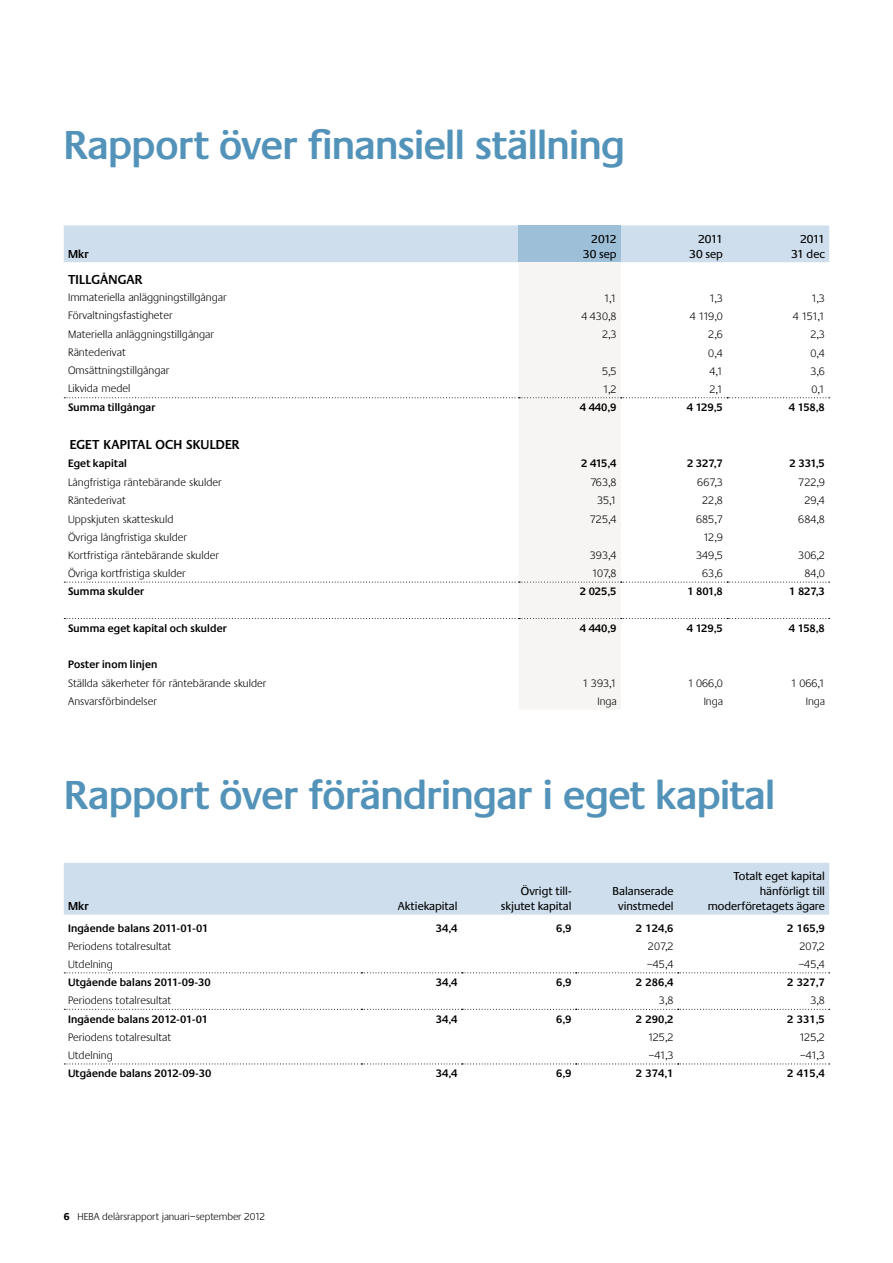
<style>
.page{position:relative;width:893px;height:1263px;background:#fff}
.page>*{position:absolute;margin:0;border:0;box-sizing:border-box;transform-origin:0 0}
.t1{font:600 42px "Praxis";letter-spacing:-.01em;color:#5393b9}
.t2{font:600 13.5px "Praxis";letter-spacing:.105em;color:#000}
.t3{font:12px/15px "Praxis";color:#000;text-align:right}
.t4{font:600 12px "Praxis";letter-spacing:.01em;color:#000}
.t5{font:300 11.25px "Praxis";letter-spacing:.005em;color:#000}
.t6{font:600 11.25px "Praxis";letter-spacing:.015em;color:#000}
.t7{font:300 10.5px "Praxis";color:#000}
.s1{font-weight:700}
</style>
<div class="page">
<div style="left:64px;top:225px;width:765px;height:37px;background:#cedeec"></div>
<div style="left:519px;top:225px;width:102px;height:37px;background:#9dbfd8"></div>
<div style="left:519px;top:263px;width:102px;height:446px;background:#f6f5f4"></div>
<svg style="left:64px;top:397px;width:766px;height:1px"></svg>
<svg style="left:64px;top:582px;width:766px;height:1px"></svg>
<svg style="left:64px;top:618px;width:766px;height:1px"></svg>
<div style="left:64px;top:863px;width:765px;height:51px;background:#cedeec"></div>
<svg style="left:64px;top:972px;width:766px;height:1px"></svg>
<svg style="left:64px;top:1009px;width:766px;height:1px"></svg>
<svg style="left:64px;top:1063px;width:766px;height:1px"></svg>
<h1 class="t1" style="left:64px;top:122px;width:562px">Rapport över finansiell ställning</h1>
<p class="t4" style="left:68px;top:247px;width:22px">Mkr</p>
<p class="t3" style="left:583px;top:232px;width:35px">2012<br>30 sep</p>
<p class="t3" style="left:689px;top:232px;width:35px">2011<br>30 sep</p>
<p class="t3" style="left:791px;top:232px;width:35px">2011<br>31 dec</p>
<p class="t2" style="left:68px;top:272px;width:59px">ti llgångar</p>
<p class="t5" style="left:68px;top:291px;width:160px">Immateriella anläggningstillgångar</p>
<p class="t5" style="left:604px;top:292px;width:14px">1,1</p>
<p class="t5" style="left:709px;top:292px;width:15px">1,3</p>
<p class="t5" style="left:811px;top:292px;width:15px">1,3</p>
<p class="t5" style="left:68px;top:310px;width:106px">Förvaltningsfastigheter</p>
<p class="t5" style="left:581px;top:310px;width:37px">4 430,8</p>
<p class="t5" style="left:690px;top:310px;width:35px">4 119,0</p>
<p class="t5" style="left:793px;top:310px;width:34px">4 151,1</p>
<p class="t5" style="left:68px;top:328px;width:148px">Materiella anläggningstillgångar</p>
<p class="t5" style="left:602px;top:329px;width:16px">2,3</p>
<p class="t5" style="left:708px;top:329px;width:16px">2,6</p>
<p class="t5" style="left:810px;top:329px;width:16px">2,3</p>
<p class="t5" style="left:68px;top:346px;width:59px">Räntederivat</p>
<p class="t5" style="left:708px;top:347px;width:16px">0,4</p>
<p class="t5" style="left:810px;top:347px;width:16px">0,4</p>
<p class="t5" style="left:68px;top:364px;width:103px">Omsättningstillgångar</p>
<p class="t5" style="left:602px;top:365px;width:16px">5,5</p>
<p class="t5" style="left:709px;top:365px;width:15px">4,1</p>
<p class="t5" style="left:810px;top:365px;width:16px">3,6</p>
<p class="t5" style="left:68px;top:383px;width:64px">Likvida medel</p>
<p class="t5" style="left:603px;top:383px;width:15px">1,2</p>
<p class="t5" style="left:709px;top:383px;width:15px">2,1</p>
<p class="t5" style="left:811px;top:383px;width:15px">0,1</p>
<p class="t6" style="left:68px;top:401px;width:89px">Summa tillgångar</p>
<p class="t6" style="left:580px;top:401px;width:38px">4 440,9</p>
<p class="t6" style="left:687px;top:401px;width:37px">4 129,5</p>
<p class="t6" style="left:789px;top:401px;width:37px">4 158,8</p>
<p class="t2" style="left:70px;top:437px;width:14px">Eget</p>
<p class="t2" style="left:103px;top:437px;width:16px">kapita</p>
<p class="t2" style="left:146px;top:437px;width:79px">l ochskulder</p>
<p class="t6" style="left:68px;top:457px;width:60px">Eget kapital</p>
<p class="t6" style="left:581px;top:457px;width:37px">2 415,4</p>
<p class="t6" style="left:687px;top:457px;width:37px">2 327,7</p>
<p class="t6" style="left:790px;top:457px;width:37px">2 331,5</p>
<p class="t5" style="left:68px;top:476px;width:155px">Långfristiga räntebärande skulder</p>
<p class="t5" style="left:590px;top:476px;width:28px">763,8</p>
<p class="t5" style="left:697px;top:476px;width:27px">667,3</p>
<p class="t5" style="left:798px;top:476px;width:28px">722,9</p>
<p class="t5" style="left:68px;top:494px;width:59px">Räntederivat</p>
<p class="t5" style="left:597px;top:495px;width:21px">35,1</p>
<p class="t5" style="left:702px;top:495px;width:22px">22,8</p>
<p class="t5" style="left:804px;top:495px;width:22px">29,4</p>
<p class="t5" style="left:68px;top:513px;width:107px">Uppskjuten skatteskuld</p>
<p class="t5" style="left:590px;top:513px;width:28px">725,4</p>
<p class="t5" style="left:696px;top:513px;width:28px">685,7</p>
<p class="t5" style="left:798px;top:513px;width:28px">684,8</p>
<p class="t5" style="left:68px;top:531px;width:121px">Övriga långfristiga skulder</p>
<p class="t5" style="left:703px;top:531px;width:21px">12,9</p>
<p class="t5" style="left:68px;top:549px;width:152px">Kortfristiga räntebärande skulder</p>
<p class="t5" style="left:590px;top:549px;width:28px">393,4</p>
<p class="t5" style="left:696px;top:549px;width:28px">349,5</p>
<p class="t5" style="left:798px;top:549px;width:28px">306,2</p>
<p class="t5" style="left:68px;top:567px;width:119px">Övriga kortfristiga skulder</p>
<p class="t5" style="left:592px;top:567px;width:26px">107,8</p>
<p class="t5" style="left:702px;top:567px;width:22px">63,6</p>
<p class="t5" style="left:804px;top:567px;width:22px">84,0</p>
<p class="t6" style="left:68px;top:585px;width:78px">Summa skulder</p>
<p class="t6" style="left:580px;top:585px;width:38px">2 025,5</p>
<p class="t6" style="left:687px;top:585px;width:37px">1 801,8</p>
<p class="t6" style="left:789px;top:585px;width:37px">1 827,3</p>
<p class="t6" style="left:68px;top:622px;width:160px">Summa eget kapital och skulder</p>
<p class="t6" style="left:580px;top:622px;width:38px">4 440,9</p>
<p class="t6" style="left:687px;top:622px;width:37px">4 129,5</p>
<p class="t6" style="left:789px;top:622px;width:37px">4 158,8</p>
<p class="t6" style="left:68px;top:658px;width:91px">Poster inom linjen</p>
<p class="t5" style="left:68px;top:677px;width:200px">Ställda säkerheter för räntebärande skulder</p>
<p class="t5" style="left:582px;top:677px;width:36px">1 393,1</p>
<p class="t5" style="left:688px;top:677px;width:37px">1 066,0</p>
<p class="t5" style="left:791px;top:677px;width:36px">1 066,1</p>
<p class="t5" style="left:68px;top:695px;width:90px">Ansvarsförbindelser</p>
<p class="t5" style="left:597px;top:695px;width:21px">Inga</p>
<p class="t5" style="left:704px;top:695px;width:21px">Inga</p>
<p class="t5" style="left:806px;top:695px;width:21px">Inga</p>
<h1 class="t1" style="left:64px;top:771px;width:712px">Rapport över förändringar i eget kapital</h1>
<p class="t4" style="left:68px;top:900px;width:22px">Mkr</p>
<p class="t3" style="left:398px;top:899px;width:61px">Aktiekapital</p>
<p class="t3" style="left:501px;top:884px;width:72px">Övrigt till&shy;skjutet kapital</p>
<p class="t3" style="left:613px;top:884px;width:62px;text-align:center">Balanserade vinstmedel</p>
<p class="t3" style="left:708px;top:869px;width:119px">Totalt eget kapital hänförligt till moderföretagets ägare</p>
<p class="t6" style="left:68px;top:921px;width:142px">Ingående balans 2011-01-01</p>
<p class="t6" style="left:436px;top:921px;width:23px">34,4</p>
<p class="t6" style="left:556px;top:921px;width:17px">6,9</p>
<p class="t6" style="left:636px;top:921px;width:39px">2 124,6</p>
<p class="t6" style="left:787px;top:921px;width:39px">2 165,9</p>
<p class="t5" style="left:68px;top:940px;width:105px">Periodens totalresultat</p>
<p class="t5" style="left:648px;top:940px;width:27px">207,2</p>
<p class="t5" style="left:799px;top:940px;width:27px">207,2</p>
<p class="t5" style="left:68px;top:958px;width:46px">Utdelning</p>
<p class="t5" style="left:647px;top:958px;width:28px">–45,4</p>
<p class="t5" style="left:799px;top:958px;width:28px">–45,4</p>
<p class="t6" style="left:68px;top:976px;width:144px">Utgående balans 2011-09-30</p>
<p class="t6" style="left:436px;top:976px;width:23px">34,4</p>
<p class="t6" style="left:556px;top:976px;width:17px">6,9</p>
<p class="t6" style="left:636px;top:976px;width:39px">2 286,4</p>
<p class="t6" style="left:787px;top:976px;width:39px">2 327,7</p>
<p class="t5" style="left:68px;top:995px;width:105px">Periodens totalresultat</p>
<p class="t5" style="left:659px;top:995px;width:16px">3,8</p>
<p class="t5" style="left:810px;top:995px;width:16px">3,8</p>
<p class="t6" style="left:68px;top:1013px;width:142px">Ingående balans 2012-01-01</p>
<p class="t6" style="left:436px;top:1013px;width:23px">34,4</p>
<p class="t6" style="left:556px;top:1013px;width:17px">6,9</p>
<p class="t6" style="left:636px;top:1013px;width:39px">2 290,2</p>
<p class="t6" style="left:787px;top:1013px;width:39px">2 331,5</p>
<p class="t5" style="left:68px;top:1031px;width:105px">Periodens totalresultat</p>
<p class="t5" style="left:648px;top:1031px;width:27px">125,2</p>
<p class="t5" style="left:799px;top:1031px;width:27px">125,2</p>
<p class="t5" style="left:68px;top:1049px;width:46px">Utdelning</p>
<p class="t5" style="left:649px;top:1049px;width:26px">–41,3</p>
<p class="t5" style="left:800px;top:1049px;width:26px">–41,3</p>
<p class="t6" style="left:68px;top:1067px;width:145px">Utgående balans 2012-09-30</p>
<p class="t6" style="left:436px;top:1067px;width:23px">34,4</p>
<p class="t6" style="left:556px;top:1067px;width:17px">6,9</p>
<p class="t6" style="left:636px;top:1067px;width:39px">2 374,1</p>
<p class="t6" style="left:787px;top:1067px;width:39px">2 415,4</p>
<p class="t7" style="left:64px;top:1211px;width:203px"><span class="s1">6</span> HEBA delårsrapport januari–september 2012</p>
</div>
